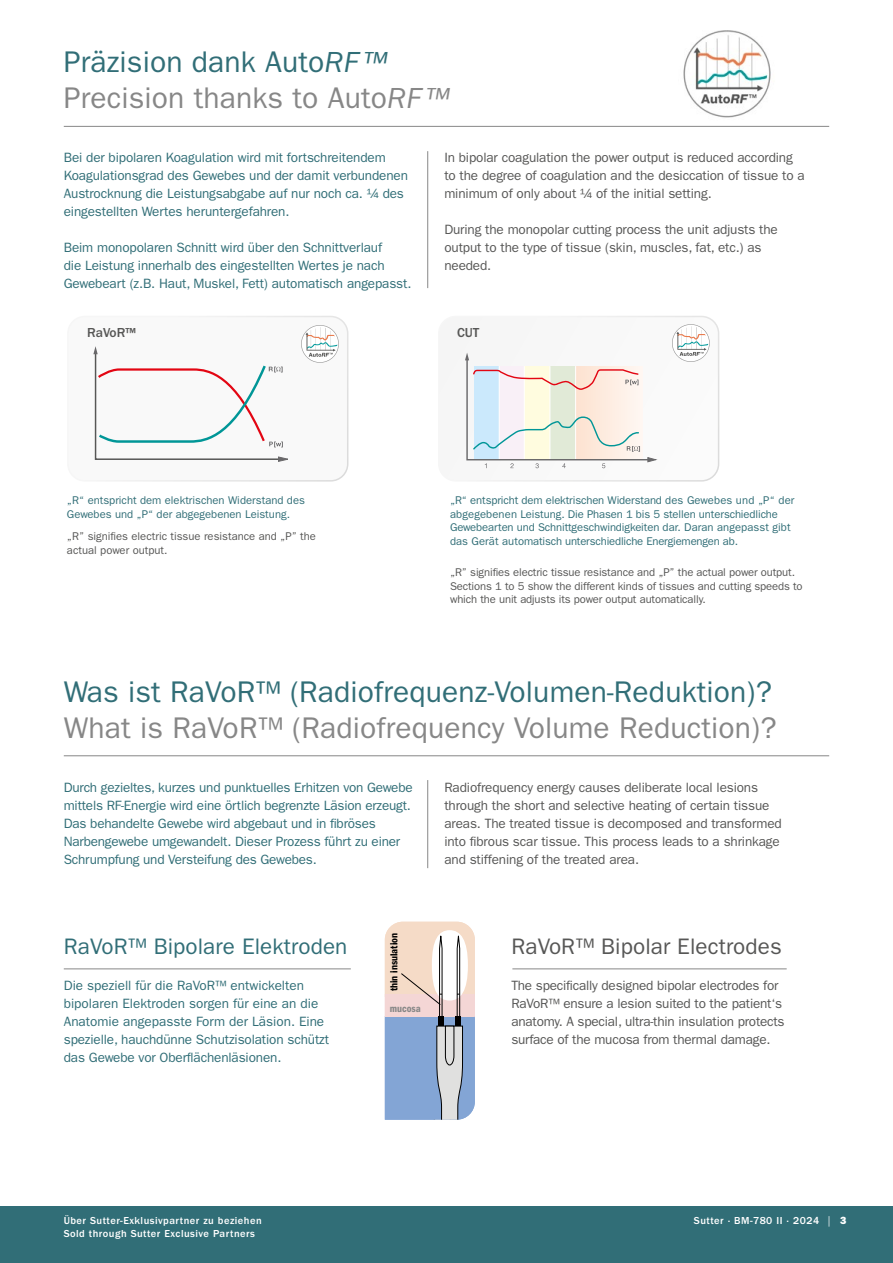
<style>
.page{position:relative;width:893px;height:1263px;background:#fff}
.page>*{position:absolute;margin:0;border:0;box-sizing:border-box;transform-origin:0 0}
.t1{font:30px/36px "ITC Franklin Gothic Std";letter-spacing:.005em;color:#878787}
.t2{font:30px "ITC Franklin Gothic Std";letter-spacing:.005em;color:#316e77}
.t3{font:22.5px "ITC Franklin Gothic Std";letter-spacing:.005em;color:#316e77}
.t4{font:22.5px "ITC Franklin Gothic Std";letter-spacing:.005em;color:#575756}
.t5{font:13.5px/18px "ITC Franklin Gothic Std";letter-spacing:-.01em;color:#316e77}
.t6{font:13.5px/18px "ITC Franklin Gothic Std";letter-spacing:-.01em;color:#575756}
.t7{font:500 13.5px "ITC Franklin Gothic Std";color:#575756}
.t8{font:11.25px/13.5px "ITC Franklin Gothic Std";letter-spacing:-.01em;color:#316e77}
.t9{font:11.25px/13.5px "ITC Franklin Gothic Std";letter-spacing:-.01em;color:#575756}
.t10{font:500 10.5px "ITC Franklin Gothic Std";letter-spacing:.045em;color:#fff}
.t11{font:10.5px "ITC Franklin Gothic Std Dm Cd";color:#000}
.t12{font:10.5px "ITC Franklin Gothic Std Dm Cd";color:#878787}
.s1{color:#316e77}
.s2{font-style:italic;color:#316e77}
.s3{font-style:italic}
.s4{font-weight:400}
.s5{font-family:"ITC Franklin Gothic Std Hvy";font-weight:400}
</style>
<div class="page">
<div style="left:0;top:1206px;width:893px;height:57px;background:#316e77"></div>
<img style="left:683px;top:30px;width:88px;height:88px">
<hr style="left:64px;top:126px;width:765px;height:1px;background:#878787">
<hr style="left:427px;top:151px;width:1px;height:137px;background:#878787">
<div style="left:68px;top:316px;width:280px;height:165px;background:#f9f9f9;border-radius:17px"></div>
<div style="left:67px;top:316px;width:281px;height:166px;border:2px solid #fff;border-radius:17px"></div>
<svg style="left:93px;top:346px;width:195px;height:115px"></svg>
<svg style="left:301px;top:325px;width:38px;height:38px"></svg>
<div style="left:439px;top:316px;width:280px;height:165px;background:#f8f8f8;border-radius:17px"></div>
<div style="left:438px;top:316px;width:281px;height:166px;border:2px solid #fff;border-radius:17px"></div>
<svg style="left:465px;top:353px;width:191px;height:115px"></svg>
<svg style="left:672px;top:324px;width:38px;height:38px"></svg>
<hr style="left:427px;top:780px;width:1px;height:88px;background:#878787">
<hr style="left:64px;top:968px;width:287px;height:1px;background:#878787">
<hr style="left:512px;top:968px;width:275px;height:1px;background:#878787">
<div style="left:385px;top:1016px;width:90px;height:104px;background:#83a5d5"></div>
<div style="left:385px;top:922px;width:90px;height:74px;background:#f5dbc7"></div>
<div style="left:385px;top:994px;width:90px;height:23px;background:#f4d6d5"></div>
<div style="left:432px;top:930px;width:36px;height:70px;background:#fff;border-radius:50%"></div>
<svg style="left:436px;top:1025px;width:27px;height:95px;background:#babec4"></svg>
<div style="left:438px;top:1017px;width:6px;height:9px;background:#000"></div>
<div style="left:455px;top:1017px;width:6px;height:9px;background:#000"></div>
<svg style="left:401px;top:931px;width:59px;height:86px"></svg>
<hr style="left:64px;top:755px;width:765px;height:1px;background:#878787">
<h1 class="t1" style="left:64px;top:44px;width:387px"><span class="s1">Präzision dank Auto</span><span class="s2">RF™<br></span>Precision thanks to Auto<span class="s3">RF™</span></h1>
<p class="t5" style="left:64px;top:149px;width:346px">Bei der bipolaren Koagulation wird mit fortschreitendem Koagulationsgrad des Gewebes und der damit verbundenen Austrocknung die Leistungsabgabe auf nur noch ca. 1/4 des eingestellten Wertes heruntergefahren.</p>
<p class="t5" style="left:64px;top:239px;width:349px">Beim monopolaren Schnitt wird über den Schnittverlauf<br>die Leistung innerhalb des eingestellten Wertes je nach<br>Gewebeart (z.B. Haut, Muskel, Fett) automatisch angepasst.</p>
<p class="t6" style="left:444px;top:149px;width:362px">In bipolar coagulation the power output is reduced according to the degree of coagulation and the desiccation of tissue to a minimum of only about 1/4 of the initial setting.</p>
<p class="t6" style="left:444px;top:221px;width:335px">During the monopolar cutting process the unit adjusts the output to the type of tissue (skin, muscles, fat, etc.) as needed.</p>
<p class="t7" style="left:87px;top:325px;width:50px">RaVoR™</p>
<p class="t7" style="left:457px;top:325px;width:24px">CUT</p>
<p class="t8" style="left:67px;top:494px;width:239px">„R“ entspricht dem elektrischen Widerstand des<br>Gewebes und „P“ der abgegebenen Leistung.</p>
<p class="t9" style="left:67px;top:530px;width:251px">„R” signifies electric tissue resistance and „P” the actual power output.</p>
<p class="t8" style="left:450px;top:494px;width:346px">„R“ entspricht dem elektrischen Widerstand des Gewebes und „P“ der abgegebenen Leistung. Die Phasen 1 bis 5 stellen unterschiedliche Gewebearten und Schnittgeschwindigkeiten dar. Daran angepasst gibt das Gerät automatisch unterschiedliche Energiemengen ab.</p>
<p class="t9" style="left:450px;top:566px;width:354px">„R” signifies electric tissue resistance and „P” the actual power output.<br>Sections 1 to 5 show the different kinds of tissues and cutting speeds to which the unit adjusts its power output automatically.</p>
<h1 class="t2" style="left:64px;top:675px;width:710px">Was ist RaVoR™ (Radiofrequenz-Volumen-Reduktion)?</h1>
<h1 class="t1" style="left:64px;top:710px;width:714px">What is RaVoR™ (Radiofrequency Volume Reduction)?</h1>
<p class="t5" style="left:64px;top:779px;width:350px">Durch gezieltes, kurzes und punktuelles Erhitzen von Gewebe mittels RF-Energie wird eine örtlich begrenzte Läsion erzeugt.<br>Das behandelte Gewebe wird abgebaut und in fibröses Narbengewebe umgewandelt. Dieser Prozess führt zu einer Schrumpfung und Versteifung des Gewebes.</p>
<p class="t6" style="left:444px;top:779px;width:339px">Radiofrequency energy causes deliberate local lesions through the short and selective heating of certain tissue areas. The treated tissue is decomposed and transformed into fibrous scar tissue. This process leads to a shrinkage and stiffening of the treated area.</p>
<h2 class="t3" style="left:64px;top:933px;width:285px">RaVoR™ Bipolare Elektroden</h2>
<p class="t5" style="left:64px;top:977px;width:267px">Die speziell für die RaVoR™ entwickelten bipolaren Elektroden sorgen für eine an die Anatomie angepasste Form der Läsion. Eine spezielle, hauchdünne Schutzisolation schützt das Gewebe vor Oberflächenläsionen.</p>
<p class="t11" style="left:388px;top:991px;width:60px;rotate:-90deg">thin insulation</p>
<p class="t12" style="left:390px;top:1003px;width:33px">mucosa</p>
<h2 class="t4" style="left:511px;top:933px;width:272px">RaVoR™ Bipolar Electrodes</h2>
<p class="t6" style="left:511px;top:977px;width:275px">The specifically designed bipolar electrodes for RaVoR™ ensure a lesion suited to the patient‘s anatomy. A special, ultra-thin insulation protects surface of the mucosa from thermal damage.</p>
<p class="t10" style="left:64px;top:1215px;width:199px">Über Sutter-Exklusivpartner zu beziehen</p>
<p class="t10" style="left:694px;top:1215px;width:154px">Sutter · BM-780 II · 2024 <span class="s4">|</span> <span class="s5">3</span></p>
<p class="t10" style="left:64px;top:1227px;width:193px">Sold through Sutter Exclusive Partners</p>
</div>
